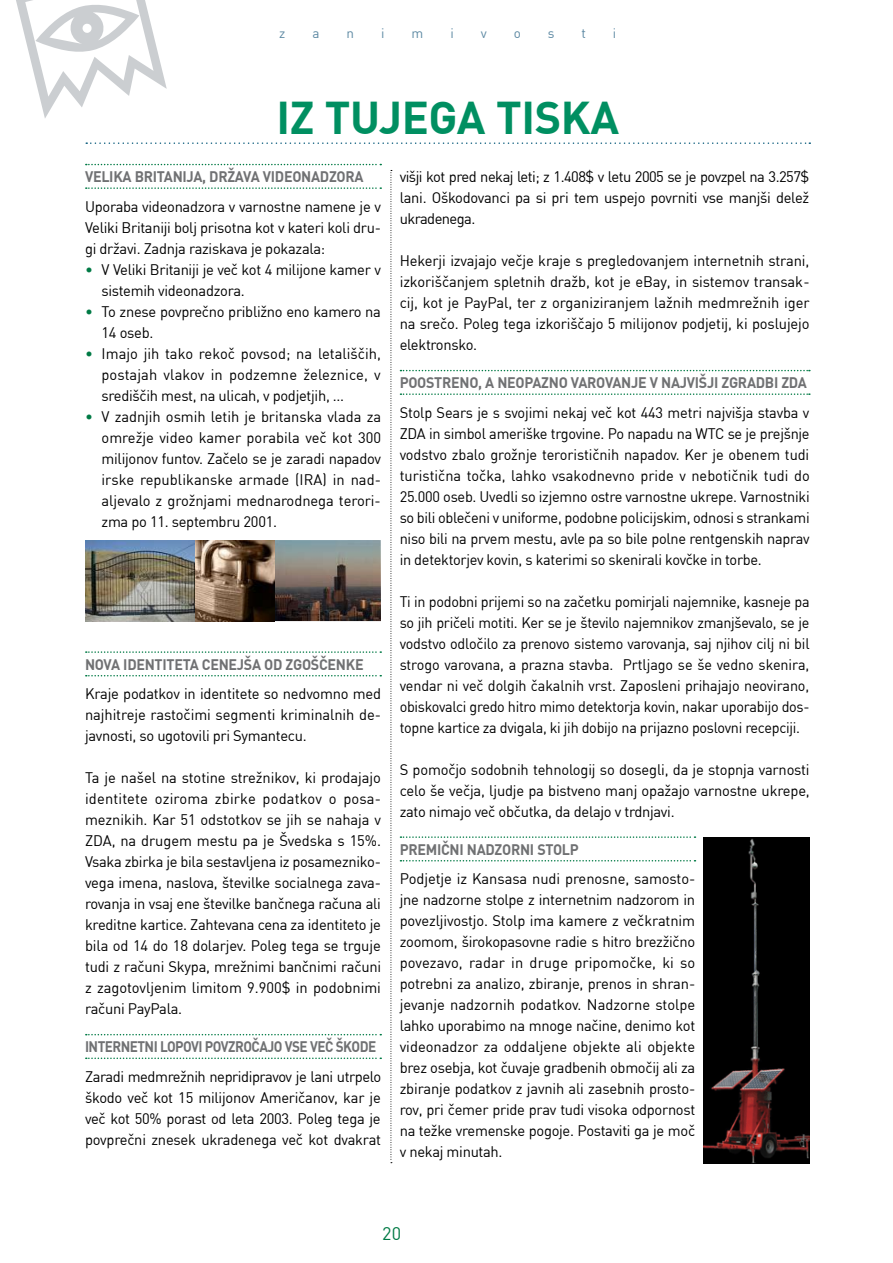
<style>
.page{position:relative;width:893px;height:1263px;background:#fff}
.page>*{position:absolute;margin:0;border:0;box-sizing:border-box;transform-origin:0 0}
.t1{font:700 45px "DINCE";letter-spacing:-.01em;color:#008f61}
.t2{font:18px "DINCE";color:#007a45}
.t3{font:15px/21px "DINCE";letter-spacing:-.02em;color:#000;text-align:justify}
.t4{font:15px/21px "DINCE";letter-spacing:-.02em;color:#000;text-align:justify;scale:.96 1}
.t5{font:700 15px "DINCE";letter-spacing:-.02em;color:#707173;scale:.95 1}
.t6{font:700 15px "DINCE";letter-spacing:-.02em;color:#707173;scale:.9 1}
.t7{font:15px "DINCE";color:#007a45}
.t8{font:13.5px "DINCE";color:#5d89a3}
</style>
<div class="page">
<svg style="left:16px;top:0;width:151px;height:118px"></svg>
<svg style="left:86px;top:164px;width:295px;height:1px"></svg>
<svg style="left:86px;top:187px;width:295px;height:2px"></svg>
<svg style="left:86px;top:651px;width:295px;height:2px"></svg>
<svg style="left:86px;top:675px;width:295px;height:1px"></svg>
<svg style="left:86px;top:1034px;width:295px;height:1px"></svg>
<svg style="left:86px;top:1057px;width:295px;height:2px"></svg>
<svg style="left:400px;top:370px;width:410px;height:1px"></svg>
<svg style="left:400px;top:393px;width:410px;height:2px"></svg>
<svg style="left:400px;top:836px;width:295px;height:2px"></svg>
<svg style="left:400px;top:860px;width:295px;height:1px"></svg>
<svg style="left:391px;top:170px;width:1px;height:993px"></svg>
<svg style="left:86px;top:142px;width:724px;height:2px"></svg>
<img style="left:704px;top:837px;width:106px;height:326px">
<img style="left:275px;top:540px;width:106px;height:81px">
<img style="left:85px;top:540px;width:111px;height:81px">
<img style="left:196px;top:540px;width:79px;height:81px">
<p class="t8" style="left:279px;top:25px;width:8px">z</p>
<p class="t8" style="left:312px;top:25px;width:9px">a</p>
<p class="t8" style="left:346px;top:25px;width:9px">n</p>
<p class="t8" style="left:381px;top:25px;width:5px">i</p>
<p class="t8" style="left:411px;top:25px;width:13px">m</p>
<p class="t8" style="left:450px;top:25px;width:5px">i</p>
<p class="t8" style="left:481px;top:25px;width:8px">v</p>
<p class="t8" style="left:514px;top:25px;width:9px">o</p>
<p class="t8" style="left:548px;top:25px;width:8px">s</p>
<p class="t8" style="left:581px;top:25px;width:6px">t</p>
<p class="t8" style="left:613px;top:25px;width:5px">i</p>
<h1 class="t1" style="left:276px;top:88px;width:344px">IZ TUJEGA TISKA</h1>
<p class="t5" style="left:85px;top:167px;width:18px">VELIKA</p>
<p class="t5" style="left:135px;top:167px;width:19px">BRITANIJA</p>
<p class="t5" style="left:202px;top:167px;width:18px">, DRŽAVA</p>
<p class="t5" style="left:263px;top:167px;width:10px">VIDEONADZORA</p>
<p class="t3" style="left:85px;top:196px;width:297px">Uporaba videonadzora v varnostne namene je v Veliki Britaniji bolj prisotna kot v kateri koli dru&shy;gi državi. Zadnja raziskava je pokazala:</p>
<p class="t3" style="left:102px;top:259px;width:281px;text-align:left">V Veliki Britaniji je več kot 4 milijone kamer v sistemih videonadzora.<br>To znese povprečno približno eno kamero na 14 oseb.<br>Imajo jih tako rekoč povsod; na letališčih, postajah vlakov in podzemne železnice, v središčih mest, na ulicah, v podjetjih, ...<br>V zadnjih osmih letih je britanska vlada za omrežje video kamer porabila več kot 300 milijonov funtov. Začelo se je zaradi napadov irske republikanske armade (IRA) in nad&shy;aljevalo z grožnjami mednarodnega terori&shy;zma po 11. septembru 2001.</p>
<p class="t7" style="left:85px;top:260px;width:9px">•</p>
<p class="t7" style="left:85px;top:302px;width:9px">•</p>
<p class="t7" style="left:85px;top:344px;width:9px">•</p>
<p class="t7" style="left:85px;top:407px;width:9px">•</p>
<p class="t5" style="left:85px;top:654px;width:20px">NOVA</p>
<p class="t5" style="left:123px;top:654px;width:9px">IDENTITETA</p>
<p class="t5" style="left:202px;top:654px;width:19px">CENEJ</p>
<p class="t5" style="left:244px;top:654px;width:90px">ŠAOD ZGOŠČENKE</p>
<p class="t3" style="left:85px;top:683px;width:298px">Kraje podatkov in identitete so nedvomno med najhitreje rastočimi segmenti kriminalnih de&shy;javnosti, so ugotovili pri Symantecu.</p>
<p class="t3" style="left:85px;top:767px;width:298px">Ta je našel na stotine strežnikov, ki prodajajo identitete oziroma zbirke podatkov o posa&shy;meznikih. Kar 51 odstotkov se jih se nahaja v ZDA, na drugem mestu pa je Švedska s 15%.<br>Vsaka zbirka je bila sestavljena iz posamezniko&shy;vega imena, naslova, številke socialnega zava&shy;rovanja in vsaj ene številke bančnega računa ali kreditne kartice. Zahtevana cena za identiteto je bila od 14 do 18 dolarjev. Poleg tega se trguje tudi z računi Skypa, mrežnimi bančnimi računi z zagotovljenim limitom 9.900$ in podobnimi računi PayPala.</p>
<p class="t6" style="left:85px;top:1037px;width:14px">INTERNETNI</p>
<p class="t6" style="left:160px;top:1037px;width:9px">LOPOVI</p>
<p class="t6" style="left:205px;top:1037px;width:10px">POVZROČAJO</p>
<p class="t6" style="left:285px;top:1037px;width:75px">VSE VEČ ŠKODE</p>
<p class="t3" style="left:85px;top:1066px;width:298px">Zaradi medmrežnih nepridipravov je lani utrpelo škodo več kot 15 milijonov Američanov, kar je več kot 50% porast od leta 2003. Poleg tega je povprečni znesek ukradenega več kot dvakrat</p>
<p class="t3" style="left:400px;top:166px;width:411px">višji kot pred nekaj leti; z 1.408$ v letu 2005 se je povzpel na 3.257$ lani. Oškodovanci pa si pri tem uspejo povrniti vse manjši delež ukradenega.</p>
<p class="t3" style="left:400px;top:250px;width:411px">Hekerji izvajajo večje kraje s pregledovanjem internetnih strani, izkoriščanjem spletnih dražb, kot je eBay, in sistemov transak&shy;cij, kot je PayPal, ter z organiziranjem lažnih medmrežnih iger na srečo. Poleg tega izkoriščajo 5 milijonov podjetij, ki poslujejo elektronsko.</p>
<p class="t5" style="left:400px;top:373px;width:20px">POOSTRENO</p>
<p class="t5" style="left:478px;top:373px;width:31px">, A NEOPAZNO</p>
<p class="t5" style="left:571px;top:373px;width:10px">VAROVANJE</p>
<p class="t5" style="left:650px;top:373px;width:21px">V NAJVIŠJI</p>
<p class="t5" style="left:721px;top:373px;width:10px">ZGRAD</p>
<p class="t5" style="left:765px;top:373px;width:46px">BI ZDA</p>
<p class="t3" style="left:400px;top:402px;width:412px">Stolp Sears je s svojimi nekaj več kot 443 metri najvišja stavba v ZDA in simbol ameriške trgovine. Po napadu na WTC se je prejšnje vodstvo zbalo grožnje terorističnih napadov. Ker je obenem tudi turistična točka, lahko vsakodnevno pride v nebotičnik tudi do 25.000 oseb. Uvedli so izjemno ostre varnostne ukrepe. Varnostniki so bili oblečeni v uniforme, podobne policijskim, odnosi s strankami niso bili na prvem mestu, avle pa so bile polne rentgenskih naprav in detektorjev kovin, s katerimi so skenirali kovčke in torbe.</p>
<p class="t4" style="left:400px;top:591px;width:428px">Ti in podobni prijemi so na začetku pomirjali najemnike, kasneje pa so jih pričeli motiti. Ker se je število najemnikov zmanjševalo, se je vodstvo odločilo za prenovo sistemo varovanja, saj njihov cilj ni bil strogo varovana, a prazna stavba. Prtljago se še vedno skenira, vendar ni več dolgih čakalnih vrst. Zaposleni prihajajo neovirano, obiskovalci gredo hitro mimo detektorja kovin, nakar uporabijo dos&shy;topne kartice za dvigala, ki jih dobijo na prijazno poslovni recepciji.</p>
<p class="t3" style="left:400px;top:759px;width:412px">S pomočjo sodobnih tehnologij so dosegli, da je stopnja varnosti celo še večja, ljudje pa bistveno manj opažajo varnostne ukrepe, zato nimajo več občutka, da delajo v trdnjavi.</p>
<p class="t5" style="left:400px;top:839px;width:19px">PREMIČNI</p>
<p class="t5" style="left:467px;top:839px;width:10px">NADZORNI</p>
<p class="t5" style="left:537px;top:839px;width:10px">STOLP</p>
<p class="t3" style="left:400px;top:868px;width:297px">Podjetje iz Kansasa nudi prenosne, samosto&shy;jne nadzorne stolpe z internetnim nadzorom in povezljivostjo. Stolp ima kamere z večkratnim zoomom, širokopasovne radie s hitro brezžično povezavo, radar in druge pripomočke, ki so potrebni za analizo, zbiranje, prenos in shran&shy;jevanje nadzornih podatkov. Nadzorne stolpe lahko uporabimo na mnoge načine, denimo kot videonadzor za oddaljene objekte ali objekte brez osebja, kot čuvaje gradbenih območij ali za zbiranje podatkov z javnih ali zasebnih prosto&shy;rov, pri čemer pride prav tudi visoka odpornost na težke vremenske pogoje. Postaviti ga je moč v nekaj minutah.</p>
<p class="t2" style="left:382px;top:1222px;width:20px">20</p>
</div>
